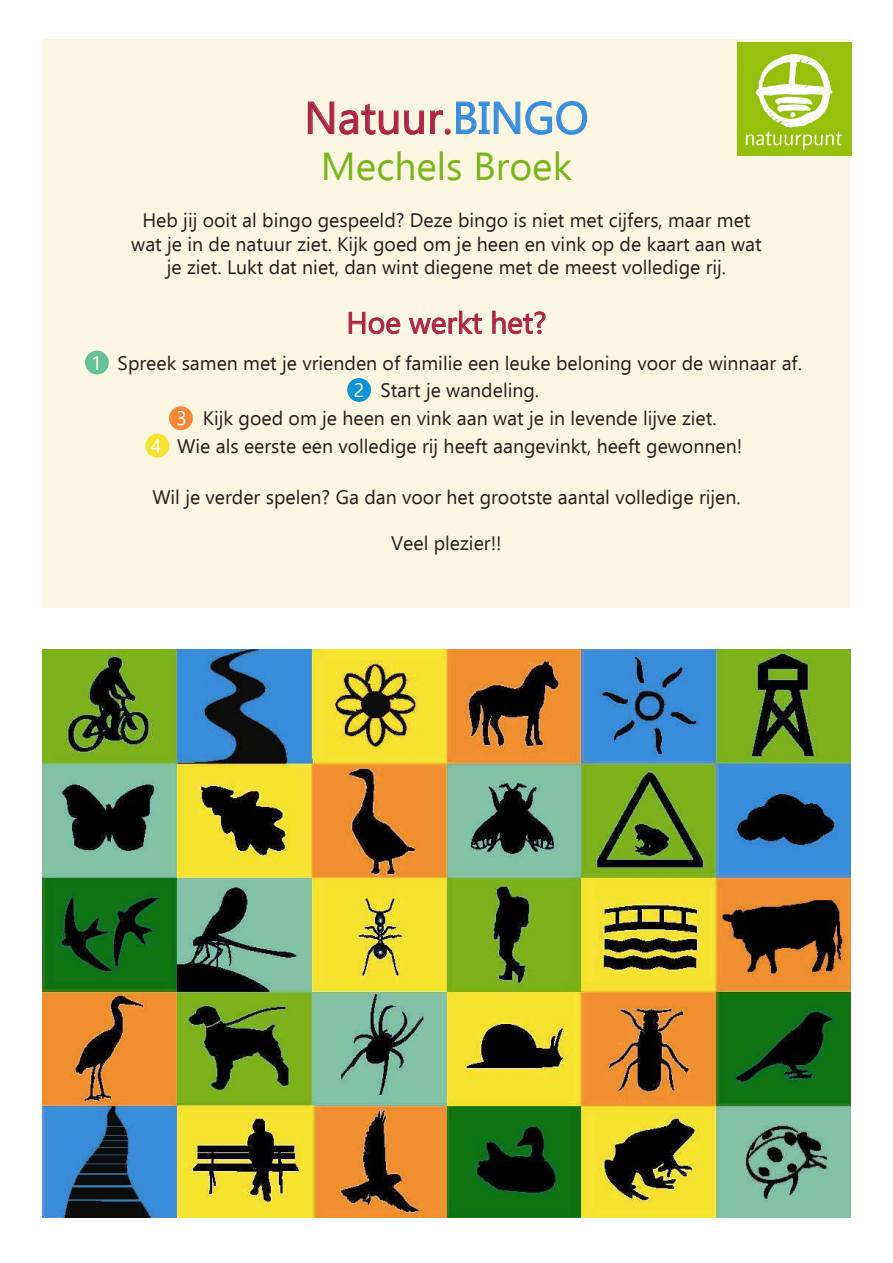
<style>
.page{position:relative;width:893px;height:1263px;background:#fff}
.page>*{position:absolute;margin:0;border:0;box-sizing:border-box;transform-origin:0 0}
.t1{font:45px "Ebrima";color:#ac2545}
.t2{font:39px "Ebrima";color:#7db31c}
.t3{font:30px "Ebrima";color:#ac2545}
.t4{font:19.5px "Ebrima";color:#231f20}
.s1{color:#388edb}
.s2{color:#fff}
</style>
<div class="page">
<div style="left:43px;top:40px;width:807px;height:568px;background:#fbf6e2"></div>
<img style="left:43px;top:649px;width:807px;height:569px">
<div style="left:85px;top:351px;width:24px;height:23px;background:#65c19a;border-radius:50%"></div>
<div style="left:347px;top:378px;width:24px;height:24px;background:#0e92d6;border-radius:50%"></div>
<div style="left:169px;top:406px;width:24px;height:24px;background:#f58837;border-radius:50%"></div>
<div style="left:145px;top:434px;width:24px;height:24px;background:#f6e32d;border-radius:50%"></div>
<svg style="left:307px;top:101px;width:117px;height:34px"></svg>
<svg style="left:430px;top:101px;width:158px;height:34px"></svg>
<svg style="left:348px;top:312px;width:52px;height:22px"></svg>
<svg style="left:409px;top:310px;width:73px;height:24px"></svg>
<svg style="left:492px;top:310px;width:54px;height:25px"></svg>
<img style="left:738px;top:43px;width:113px;height:113px">
<p class="t1" style="left:304px;top:84px;width:286px">Natuur.<span class="s1">BINGO</span></p>
<p class="t2" style="left:321px;top:138px;width:253px">Mechels Broek</p>
<p class="t4" style="left:142px;top:206px;width:610px">Heb jij ooit al bingo gespeeld? Deze bingo is niet met cijfers, maar met</p>
<p class="t4" style="left:131px;top:229px;width:632px">wat je in de natuur ziet. Kijk goed om je heen en vink op de kaart aan wat</p>
<p class="t4" style="left:167px;top:253px;width:561px">je ziet. Lukt dat niet, dan wint diegene met de meest volledige rij.</p>
<p class="t3" style="left:346px;top:301px;width:202px">Hoe werkt het?</p>
<p class="t4" style="left:91px;top:348px;width:712px"><span class="s2">1</span> Spreek samen met je vrienden of familie een leuke beloning voor de winnaar af.</p>
<p class="t4" style="left:354px;top:376px;width:187px"><span class="s2">2</span> Start je wandeling.</p>
<p class="t4" style="left:176px;top:403px;width:542px"><span class="s2">3</span> Kijk goed om je heen en vink aan wat je in levende lijve ziet.</p>
<p class="t4" style="left:151px;top:431px;width:593px"><span class="s2">4</span> Wie als eerste een volledige rij heeft aangevinkt, heeft gewonnen!</p>
<p class="t4" style="left:152px;top:482px;width:590px">Wil je verder spelen? Ga dan voor het grootste aantal volledige rijen.</p>
<p class="t4" style="left:391px;top:529px;width:112px">Veel plezier!!</p>
</div>
